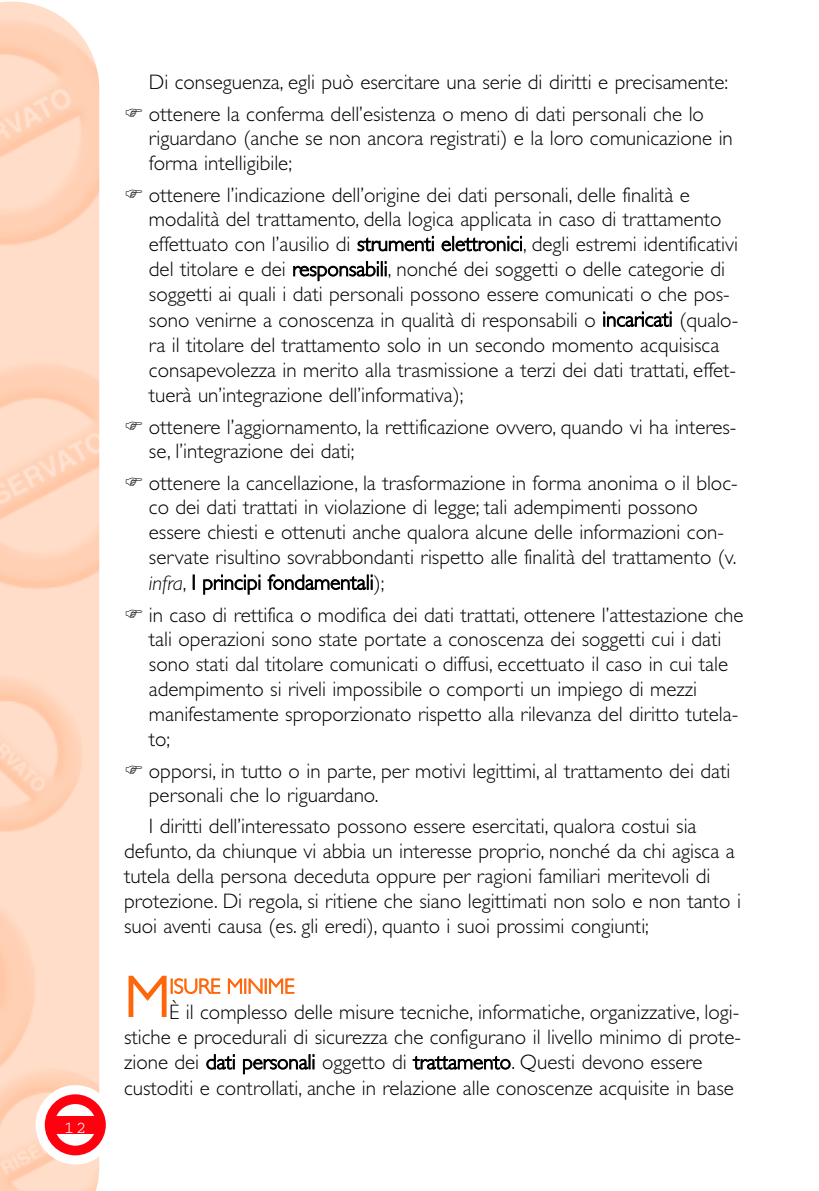
<style>
.page{position:relative;width:819px;height:1191px;background:#fff}
.page>*{position:absolute;margin:0;border:0;box-sizing:border-box;transform-origin:0 0}
.t1{font:300 57.93px "Gill Sans";color:#ff6609}
.t2{font:300 21px/24.8px "Gill Sans";color:#000}
.t3{font:300 21px "Gill Sans";letter-spacing:-.005em;color:#ff6609}
.t4{font:16.62px "Courier";color:#fff}
.s1{font-style:italic}
</style>
<div class="page">
<img style="left:0;top:1px;width:99px;height:1190px">
<div style="left:36px;top:1085px;width:79px;height:79px;background:#fff;border-radius:50%"></div>
<div style="left:45px;top:1094px;width:61px;height:61px;background:#ff000f;border-radius:50%"></div>
<div style="left:54px;top:1104px;width:42px;height:41px;background:#fff;border-radius:50%"></div>
<div style="left:52px;top:1116px;width:47px;height:17px;background:#ff000f"></div>
<p class="t4" style="left:64px;top:1122px;width:24px">12</p>
<p class="t2" style="left:149px;top:68px;width:581px;line-height:32px">Di conseguenza, egli può esercitare una serie di diritti e precisamente: ottenere la conferma dell’esistenza o meno di dati personali che lo</p>
<p class="t2" style="left:149px;top:127px;width:585px">riguardano (anche se non ancora registrati) e la loro comunicazione in forma intelligibile;</p>
<p class="t2" style="left:149px;top:184px;width:591px">ottenere l’indicazione dell’origine dei dati personali, delle finalità e modalità del trattamento, della logica applicata in caso di trattamento effettuato con l’ausilio di strumenti elettronici, degli estremi identificativi del titolare e dei responsabili, nonché dei soggetti o delle categorie di soggetti ai quali i dati personali possono essere comunicati o che pos&shy;sono venirne a conoscenza in qualità di responsabili o incaricati (qualo&shy;ra il titolare del trattamento solo in un secondo momento acquisisca consapevolezza in merito alla trasmissione a terzi dei dati trattati, effet&shy;tuerà un’integrazione dell’informativa);</p>
<p class="t2" style="left:149px;top:417px;width:589px;line-height:23.8px">ottenere l’aggiornamento, la rettificazione ovvero, quando vi ha interes&shy;se, l’integrazione dei dati;</p>
<p class="t2" style="left:149px;top:472px;width:590px">ottenere la cancellazione, la trasformazione in forma anonima o il bloc&shy;co dei dati trattati in violazione di legge; tali adempimenti possono essere chiesti e ottenuti anche qualora alcune delle informazioni con&shy;servate risultino sovrabbondanti rispetto alle finalità del trattamento (v. <span class="s1">infra</span>, I principi fondamentali);</p>
<p class="t2" style="left:149px;top:604px;width:596px">in caso di rettifica o modifica dei dati trattati, ottenere l’attestazione che tali operazioni sono state portate a conoscenza dei soggetti cui i dati sono stati dal titolare comunicati o diffusi, eccettuato il caso in cui tale adempimento si riveli impossibile o comporti un impiego di mezzi manifestamente sproporzionato rispetto alla rilevanza del diritto tutela&shy;to;</p>
<p class="t2" style="left:149px;top:761px;width:583px;line-height:23.8px">opporsi, in tutto o in parte, per motivi legittimi, al trattamento dei dati personali che lo riguardano.</p>
<p class="t2" style="left:124px;top:814px;width:618px;text-indent:25px">I diritti dell’interessato possono essere esercitati, qualora costui sia defunto, da chiunque vi abbia un interesse proprio, nonché da chi agisca a tutela della persona deceduta oppure per ragioni familiari meritevoli di protezione. Di regola, si ritiene che siano legittimati non solo e non tanto i suoi aventi causa (es. gli eredi), quanto i suoi prossimi congiunti;</p>
<h1 class="t1" style="left:125px;top:974px;width:47px">M</h1>
<p class="t3" style="left:169px;top:978px;width:126px">ISURE MINIME</p>
<p class="t2" style="left:124px;top:1001px;width:618px;text-indent:45px">È il complesso delle misure tecniche, informatiche, organizzative, logi&shy;stiche e procedurali di sicurezza che configurano il livello minimo di prote&shy;zione dei dati personali oggetto di trattamento. Questi devono essere custoditi e controllati, anche in relazione alle conoscenze acquisite in base</p>
</div>
